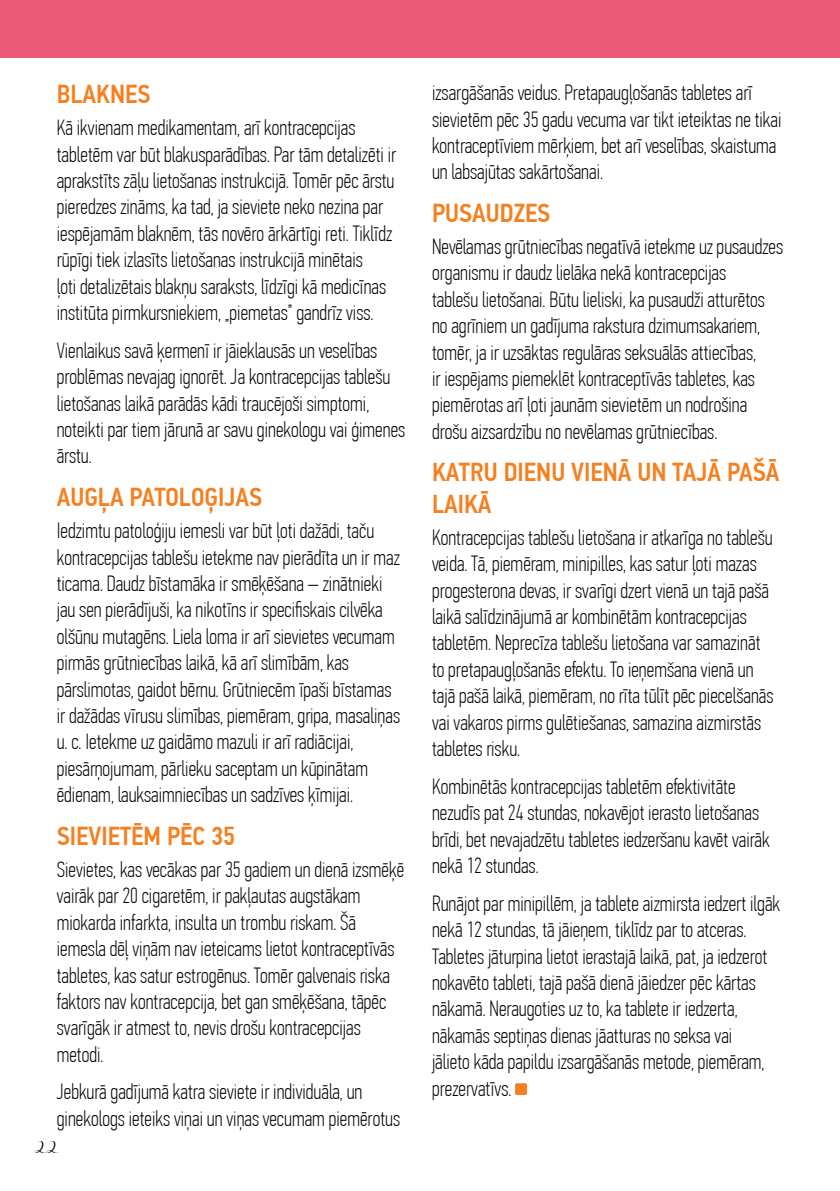
<style>
.page{position:relative;width:840px;height:1191px;background:#fff}
.page>*{position:absolute;margin:0;border:0;box-sizing:border-box;transform-origin:0 0}
.t1{font:500 26px/31.2px "PF Din Text Cond Pro";color:#f58020}
.t2{font:100 22px/26.4px "PF Din Text Comp Pro";color:#000}
.t3{font:18px "Hugsand Kissesxoxo Demo";color:#000}
</style>
<div class="page">
<div style="left:0;top:0;width:839px;height:58px;background:#ea5b78"></div>
<div style="left:514px;top:1083px;width:13px;height:12px;background:#f58020;border-radius:2px"></div>
<p class="t1" style="left:57px;top:81px;width:95px">BLAKNES</p>
<p class="t2" style="left:57px;top:116px;width:341px">Kā ikvienam medikamentam, arī kontracepcijas tabletēm var būt blakusparādības. Par tām detalizēti ir aprakstīts zāļu lietošanas instrukcijā. Tomēr pēc ārstu pieredzes zināms, ka tad, ja sieviete neko nezina par iespējamām blaknēm, tās novēro ārkārtīgi reti. Tiklīdz rūpīgi tiek izlasīts lietošanas instrukcijā minētais<br>ļoti detalizētais blakņu saraksts, līdzīgi kā medicīnas institūta pirmkursniekiem, „piemetas” gandrīz viss.</p>
<p class="t2" style="left:57px;top:339px;width:350px">Vienlaikus savā ķermenī ir jāieklausās un veselības problēmas nevajag ignorēt. Ja kontracepcijas tablešu lietošanas laikā parādās kādi traucējoši simptomi, noteikti par tiem jārunā ar savu ginekologu vai ģimenes ārstu.</p>
<p class="t1" style="left:57px;top:484px;width:207px">AUGĻA PATOLOĢIJAS</p>
<p class="t2" style="left:57px;top:519px;width:344px">Iedzimtu patoloģiju iemesli var būt ļoti dažādi, taču kontracepcijas tablešu ietekme nav pierādīta un ir maz ticama. Daudz bīstamāka ir smēķēšana – zinātnieki jau sen pierādījuši, ka nikotīns ir specifiskais cilvēka olšūnu mutagēns. Liela loma ir arī sievietes vecumam pirmās grūtniecības laikā, kā arī slimībām, kas pārslimotas, gaidot bērnu. Grūtniecēm īpaši bīstamas ir dažādas vīrusu slimības, piemēram, gripa, masaliņas u. c. Ietekme uz gaidāmo mazuli ir arī radiācijai, piesārņojumam, pārlieku saceptam un kūpinātam ēdienam, lauksaimniecības un sadzīves ķīmijai.</p>
<p class="t1" style="left:57px;top:822px;width:180px">SIEVIETĒM PĒC 35</p>
<p class="t2" style="left:57px;top:858px;width:349px">Sievietes, kas vecākas par 35 gadiem un dienā izsmēķē vairāk par 20 cigaretēm, ir pakļautas augstākam miokarda infarkta, insulta un trombu riskam. Šā iemesla dēļ viņām nav ieteicams lietot kontraceptīvās tabletes, kas satur estrogēnus. Tomēr galvenais riska faktors nav kontracepcija, bet gan smēķēšana, tāpēc svarīgāk ir atmest to, nevis drošu kontracepcijas metodi.</p>
<p class="t2" style="left:57px;top:1080px;width:345px">Jebkurā gadījumā katra sieviete ir individuāla, un ginekologs ieteiks viņai un viņas vecumam piemērotus</p>
<p class="t3" style="left:35px;top:1140px;width:26px">22</p>
<p class="t2" style="left:432px;top:81px;width:351px">izsargāšanās veidus. Pretapaugļošanās tabletes arī sievietēm pēc 35 gadu vecuma var tikt ieteiktas ne tikai kontraceptīviem mērķiem, bet arī veselības, skaistuma un labsajūtas sakārtošanai.</p>
<p class="t1" style="left:432px;top:200px;width:120px">PUSAUDZES</p>
<p class="t2" style="left:432px;top:235px;width:352px">Nevēlamas grūtniecības negatīvā ietekme uz pusaudzes organismu ir daudz lielāka nekā kontracepcijas<br>tablešu lietošanai. Būtu lieliski, ka pusaudži atturētos no agrīniem un gadījuma rakstura dzimumsakariem, tomēr, ja ir uzsāktas regulāras seksuālās attiecības,<br>ir iespējams piemeklēt kontraceptīvās tabletes, kas piemērotas arī ļoti jaunām sievietēm un nodrošina drošu aizsardzību no nevēlamas grūtniecības.</p>
<p class="t1" style="left:432px;top:459px;width:349px">KATRU DIENU VIENĀ UN TAJĀ PAŠĀ<br>LAIKĀ</p>
<p class="t2" style="left:432px;top:526px;width:343px">Kontracepcijas tablešu lietošana ir atkarīga no tablešu veida. Tā, piemēram, minipilles, kas satur ļoti mazas progesterona devas, ir svarīgi dzert vienā un tajā pašā laikā salīdzinājumā ar kombinētām kontracepcijas tabletēm. Neprecīza tablešu lietošana var samazināt to pretapaugļošanās efektu. To ieņemšana vienā un tajā pašā laikā, piemēram, no rīta tūlīt pēc piecelšanās vai vakaros pirms gulētiešanas, samazina aizmirstās tabletes risku.</p>
<p class="t2" style="left:432px;top:775px;width:339px">Kombinētās kontracepcijas tabletēm efektivitāte nezudīs pat 24 stundas, nokavējot ierasto lietošanas brīdi, bet nevajadzētu tabletes iedzeršanu kavēt vairāk nekā 12 stundas.</p>
<p class="t2" style="left:432px;top:892px;width:349px">Runājot par minipillēm, ja tablete aizmirsta iedzert ilgāk nekā 12 stundas, tā jāieņem, tiklīdz par to atceras.<br>Tabletes jāturpina lietot ierastajā laikā, pat, ja iedzerot nokavēto tableti, tajā pašā dienā jāiedzer pēc kārtas nākamā. Neraugoties uz to, ka tablete ir iedzerta, nākamās septiņas dienas jāatturas no seksa vai<br>jālieto kāda papildu izsargāšanās metode, piemēram, prezervatīvs.</p>
</div>
